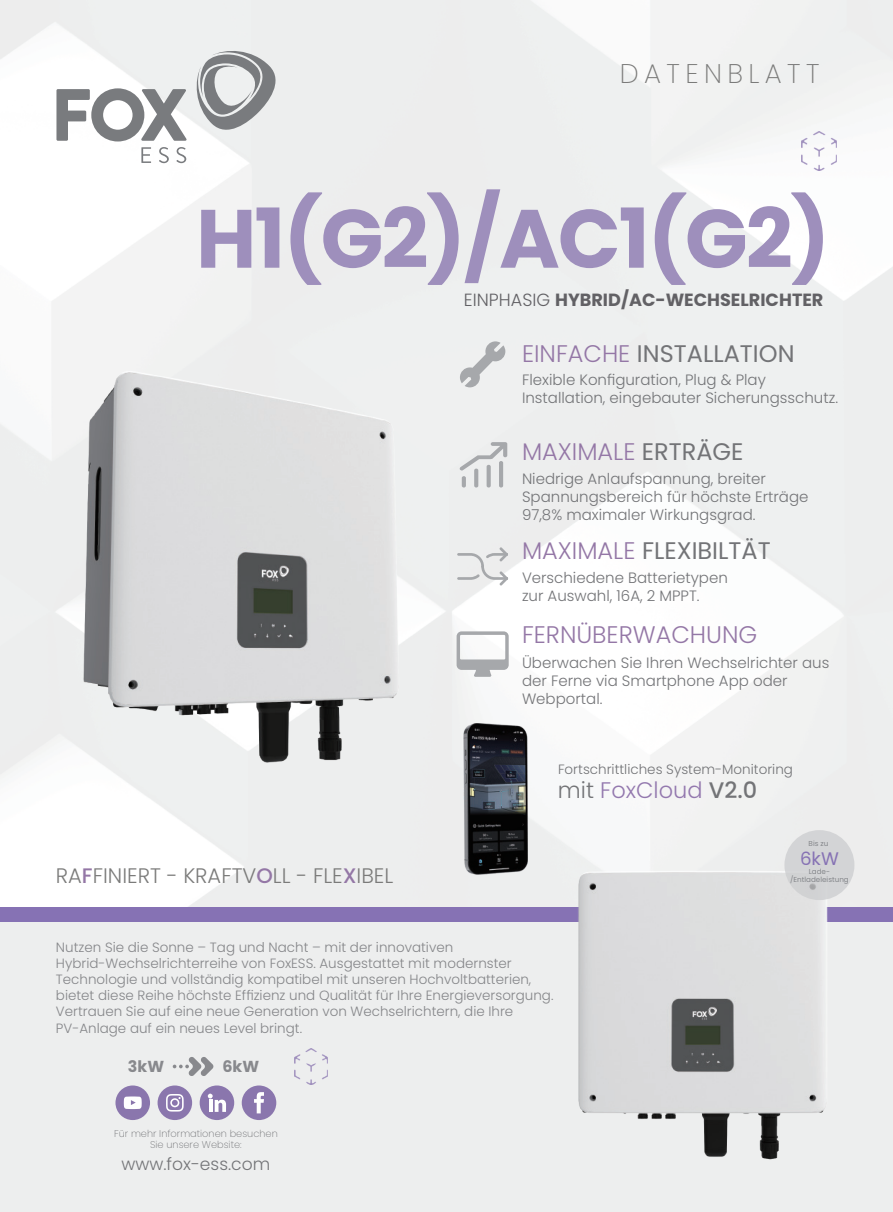
<style>
.page{position:relative;width:893px;height:1212px;background:#fff}
.page>*{position:absolute;margin:0;border:0;box-sizing:border-box;transform-origin:0 0}
.t1{font:700 82.5px "Poppins";letter-spacing:-.025em;color:#9e8fbc}
.t2{font:200 27px "Poppins";letter-spacing:.2em;color:#7b7b7a}
.t3{font:24px "Poppins";color:#737477}
.t4{font:300 24px "Poppins";color:#9477a6}
.t5{font:300 22.5px "Poppins";color:#9378ae}
.t6{font:300 21px "Poppins";color:#7b7b7a}
.t7{font:18.3px "Poppins";color:#8672b4}
.t8{font:700 17.7px "Poppins";color:#626165}
.t9{font:300 17.1px "Poppins";color:#737477}
.t10{font:700 15.9px "Poppins";color:#88898d}
.t11{font:300 15px/18px "Poppins";color:#737477}
.t12{font:300 13.5px/16.2px "Poppins";color:#858689}
.t13{font:300 13.5px "Poppins";color:#737477}
.t14{font:200 9.75px/10.5px "Poppins";color:#737477;text-align:center}
.t15{font:7.2px/8.7px "Poppins";color:#84868a;text-align:center}
.s1{font-weight:300}
.s2{font-weight:300;color:#9477a6}
.s3{font-weight:400;color:#737477}
.s4{font-weight:500;color:#9477a6}
.s5{color:#737477}
.s6{font-weight:500;color:#737477}
</style>
<div class="page">
<div style="left:0;top:914px;width:893px;height:298px;background:#edeeee"></div>
<div style="left:0;top:907px;width:893px;height:14px;background:#8672b4"></div>
<img style="left:483px;top:837px;width:376px;height:323px">
<img style="left:295px;top:1048px;width:33px;height:37px">
<svg style="left:173px;top:1057px;width:41px;height:19px"></svg>
<div style="left:200px;top:1085px;width:34px;height:35px;background:#8a76ad;border-radius:50%"></div>
<svg style="left:208px;top:1093px;width:18px;height:19px"></svg>
<div style="left:115px;top:1085px;width:35px;height:35px;background:#8a76ad;border-radius:50%"></div>
<svg style="left:124px;top:1096px;width:18px;height:13px"></svg>
<div style="left:242px;top:1085px;width:34px;height:35px;background:#8a76ad;border-radius:50%"></div>
<svg style="left:254px;top:1092px;width:10px;height:21px"></svg>
<div style="left:158px;top:1085px;width:34px;height:35px;background:#8a76ad;border-radius:50%"></div>
<svg style="left:166px;top:1094px;width:18px;height:17px"></svg>
<img style="left:802px;top:131px;width:35px;height:39px">
<svg style="left:460px;top:341px;width:45px;height:46px"></svg>
<svg style="left:457px;top:547px;width:51px;height:39px;background:#e0e1e2"></svg>
<svg style="left:457px;top:631px;width:52px;height:46px"></svg>
<svg style="left:459px;top:442px;width:48px;height:45px;background:#d9dadb"></svg>
<img style="left:463px;top:723px;width:65px;height:151px">
<svg style="left:56px;top:88px;width:131px;height:53px"></svg>
<svg style="left:141px;top:147px;width:10px;height:16px"></svg>
<svg style="left:159px;top:147px;width:10px;height:16px"></svg>
<svg style="left:176px;top:147px;width:10px;height:16px"></svg>
<svg style="left:194px;top:48px;width:90px;height:91px;background:#c4c6c7"></svg>
<div style="left:784px;top:830px;width:70px;height:70px;background:#cdced0;border-radius:50%"></div>
<img style="left:56px;top:357px;width:371px;height:434px">
<h2 class="t2" style="left:620px;top:57px;width:201px">DATENBLATT</h2>
<h1 class="t1" style="left:196px;top:191px;width:635px">H1(G2)/AC1(G2)</h1>
<h3 class="t8" style="left:464px;top:290px;width:361px"><span class="s1">EINPHASIG</span> HYBRID/AC-WECHSELRICHTER</h3>
<h3 class="t3" style="left:522px;top:339px;width:274px"><span class="s2">EINFACHE</span> INSTALLATION</h3>
<p class="t11" style="left:522px;top:371px;width:318px">Flexible Konfiguration, Plug &amp; Play<br>Installation, eingebauter Sicherungsschutz.</p>
<h3 class="t4" style="left:522px;top:438px;width:223px">MAXIMALE <span class="s3">ERTRÄGE</span></h3>
<p class="t11" style="left:522px;top:470px;width:288px">Niedrige Anlaufspannung, breiter<br>Spannungsbereich für höchste Erträge<br>97,8% maximaler Wirkungsgrad.</p>
<h3 class="t3" style="left:522px;top:537px;width:250px"><span class="s2">MAXIMALE</span> FLEXIBILTÄT</h3>
<p class="t11" style="left:522px;top:569px;width:207px">Verschiedene Batterietypen zur Auswahl, 16A, 2 MPPT.</p>
<h3 class="t4" style="left:522px;top:620px;width:237px">FERNÜBERWACHUNG</h3>
<p class="t11" style="left:522px;top:653px;width:309px">Überwachen Sie Ihren Wechselrichter aus der Ferne via Smartphone App oder<br>Webportal.</p>
<p class="t13" style="left:558px;top:762px;width:237px">Fortschrittliches System-Monitoring</p>
<h3 class="t6" style="left:56px;top:863px;width:339px">RA<span class="s4">F</span>FINIERT - KRAFTV<span class="s4">O</span>LL - FLE<span class="s4">X</span>IBEL</h3>
<h3 class="t5" style="left:558px;top:777px;width:201px"><span class="s5">mit</span> FoxCloud <span class="s6">V2.0</span></h3>
<p class="t12" style="left:56px;top:939px;width:499px">Nutzen Sie die Sonne – Tag und Nacht – mit der innovativen Hybrid-Wechselrichterreihe von FoxESS. Ausgestattet mit modernster Technologie und vollständig kompatibel mit unseren Hochvoltbatterien, bietet diese Reihe höchste Effizienz und Qualität für Ihre Energieversorgung.<br>Vertrauen Sie auf eine neue Generation von Wechselrichtern, die Ihre PV-Anlage auf ein neues Level bringt.</p>
<p class="t10" style="left:128px;top:1057px;width:38px">3kW</p>
<p class="t10" style="left:222px;top:1057px;width:38px">6kW</p>
<p class="t14" style="left:114px;top:1128px;width:165px">Für mehr Informationen besuchen<br>Sie unsere Website:</p>
<p class="t9" style="left:122px;top:1154px;width:150px">www.fox-ess.com</p>
<p class="t15" style="left:809px;top:839px;width:21px">Bis zu</p>
<h3 class="t7" style="left:800px;top:848px;width:40px">6kW</h3>
<p class="t15" style="left:790px;top:867px;width:60px">Lade-/Entladeleistung</p>
</div>
